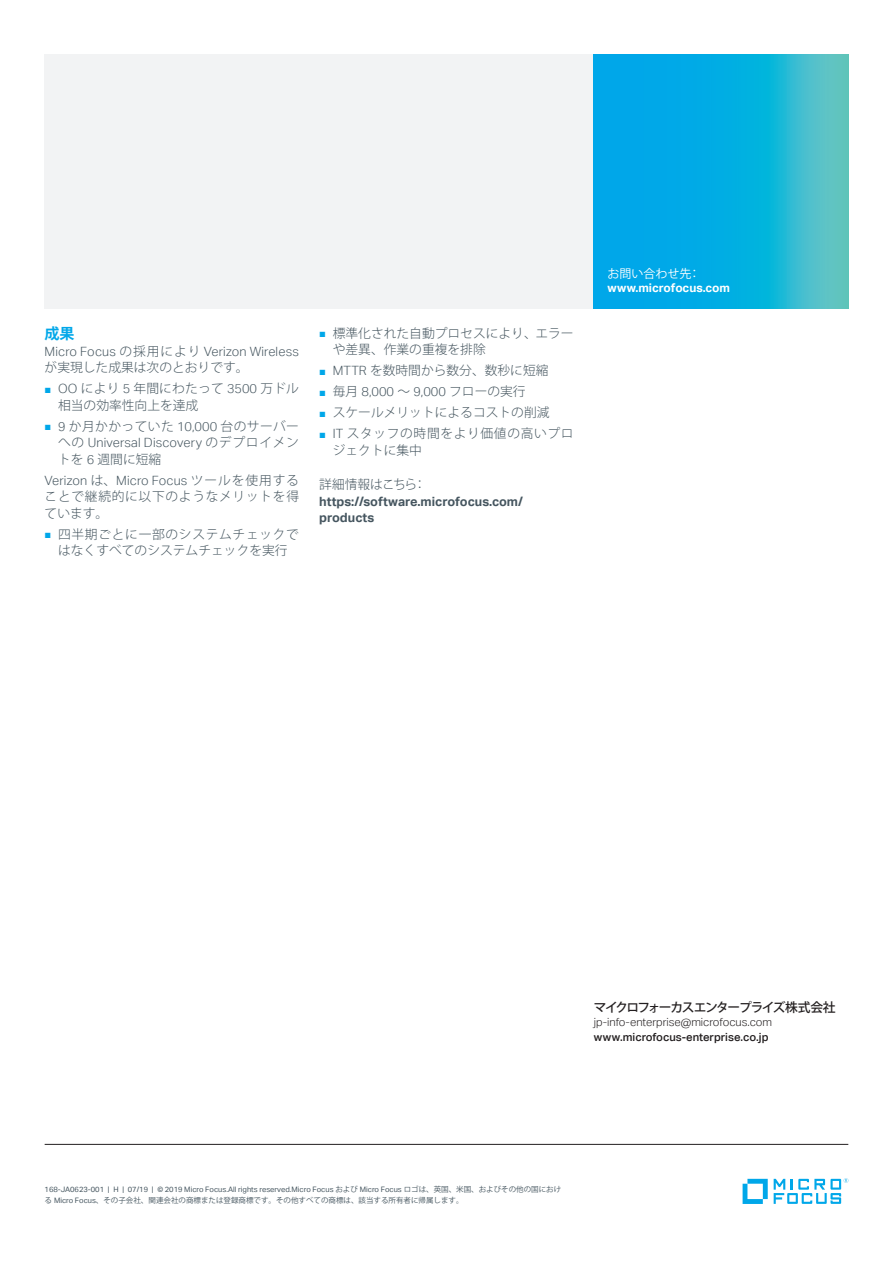
<style>
.page{position:relative;width:893px;height:1263px;background:#fff}
.page>*{position:absolute;margin:0;border:0;box-sizing:border-box;transform-origin:0 0}
.subhead_10_13-blue{font:700 15px "Koz Go Pro";color:#00a7e9}
.body_8_5_11-grey{font:300 12.75px/16.5px "Koz Go Pro";color:#45555f}
.body_8_5_11-grey-2{font:300 12.75px/16.5px "Aktiv Grotesk";letter-spacing:.015em;color:#45555f}
.body_8_5_11-grey-3{font:700 12.75px/16.5px "Aktiv Grotesk";color:#45555f}
.body_8_5_11-grey-4{font:300 12.75px/16.5px "Koz Go Pro";letter-spacing:.025em;color:#45555f;text-align:center}
.body_8_5_11-grey-5{font:300 12.75px/16.5px "Koz Go Pro";letter-spacing:.05em;color:#45555f}
.caption_7_9_5_bold{font:500 12.75px "Koz Go Pro";letter-spacing:-.105em;color:#231f20}
.subhead_9_12_medium{font:300 12.75px "Koz Go Pro";color:#45555f}
.Contact_URL_8_9_5-bo{font:700 12px "Aktiv Grotesk";color:#fff}
.Contact_8_9_5-regula{font:12px "Koz Go Pro";color:#fff}
.caption_7_9_5{font:300 11.25px "Aktiv Grotesk";color:#231f20}
.caption_7_9_5-2{font:500 11.25px "Aktiv Grotesk";color:#231f20}
.mousetype-legal_5_7{font:7.5px/10.5px "Aktiv Grotesk";color:#45555f}
.s1{font-family:"Koz Go Pro"}
.s2{font-family:"Arial";font-weight:400;font-size:11.25px;color:#00a7e9}
.s3{font-family:"Aktiv Grotesk"}
</style>
<div class="page">
<hr style="left:45px;top:1144px;width:803px;height:1px;background:#231f20">
<svg style="left:743px;top:1179px;width:25px;height:25px"></svg>
<svg style="left:774px;top:1178px;width:74px;height:26px"></svg>
<div style="left:45px;top:54px;width:549px;height:254px;background:#f2f3f4"></div>
<svg style="left:594px;top:54px;width:254px;height:254px;background:#14b1dd"></svg>
<p class="subhead_10_13-blue" style="left:45px;top:324px;width:31px">成果</p>
<p class="body_8_5_11-grey-2" style="left:45px;top:343px;width:256px">Micro Focus <span class="s1">の採用により</span> Verizon Wireless<span class="s1">が実現した成果は次のとおりです。</span></p>
<p class="body_8_5_11-grey" style="left:58px;top:381px;width:242px;text-indent:-14px"><span class="s2">■</span> <span class="s3">OO</span> により <span class="s3">5</span> 年間にわたって <span class="s3">3500</span> 万ドル相当の効率性向上を達成</p>
<p class="body_8_5_11-grey" style="left:58px;top:418px;width:242px;text-align:justify;text-indent:-14px"><span class="s2">■</span> <span class="s3">9</span> か月かかっていた <span class="s3">10,000</span> 台のサーバーへの <span class="s3">Universal Discovery</span> のデプロイメントを <span class="s3">6</span> 週間に短縮</p>
<p class="body_8_5_11-grey" style="left:45px;top:472px;width:256px;text-align:justify"><span class="s3">Verizon</span> は、<span class="s3">Micro Focus</span> ツールを使用することで継続的に以下のようなメリットを得ています。</p>
<p class="body_8_5_11-grey-4" style="left:45px;top:526px;width:256px"><span class="s2">■</span> 四半期ごとに一部のシステムチェックではなくすべてのシステムチェックを実行</p>
<p class="body_8_5_11-grey" style="left:333px;top:325px;width:242px;text-indent:-14px"><span class="s2">■</span> 標準化された自動プロセスにより、エラーや差異、作業の重複を排除</p>
<p class="body_8_5_11-grey" style="left:319px;top:362px;width:231px"><span class="s2">■</span> <span class="s3">MTTR</span> を数時間から数分、数秒に短縮</p>
<p class="body_8_5_11-grey-2" style="left:319px;top:383px;width:208px"><span class="s2">■</span> <span class="s1">毎月</span> 8,000 <span class="s1">～</span> 9,000 <span class="s1">フローの実行</span></p>
<p class="body_8_5_11-grey" style="left:319px;top:404px;width:232px"><span class="s2">■</span> スケールメリットによるコストの削減</p>
<p class="body_8_5_11-grey-5" style="left:333px;top:425px;width:242px;text-indent:-14px"><span class="s2">■</span> <span class="s3">IT</span> スタッフの時間をより価値の高いプロジェクトに集中</p>
<p class="subhead_9_12_medium" style="left:319px;top:476px;width:108px">詳細情報はこちら：</p>
<p class="body_8_5_11-grey-3" style="left:319px;top:493px;width:205px">https://software.microfocus.com/ products</p>
<p class="Contact_8_9_5-regula" style="left:607px;top:266px;width:94px">お問い合わせ先：</p>
<p class="Contact_URL_8_9_5-bo" style="left:607px;top:281px;width:124px">www.microfocus.com</p>
<p class="caption_7_9_5_bold" style="left:594px;top:999px;width:243px">マイクロフォーカスエンタープライズ株式会社</p>
<p class="caption_7_9_5" style="left:594px;top:1015px;width:180px">jp-info-enterprise@microfocus.com</p>
<p class="caption_7_9_5-2" style="left:594px;top:1030px;width:176px">www.microfocus-enterprise.co.jp</p>
<p class="mousetype-legal_5_7" style="left:45px;top:1184px;width:518px">168-JA0623-001 | H | 07/19 | © 2019 Micro Focus.All rights reserved.Micro Focus <span class="s1">および</span> Micro Focus <span class="s1">ロゴは、英国、米国、およびその他の国における</span> Micro Focus<span class="s1">、その子会社、関連会社の商標または登録商標です。その他すべての商標は、該当する所有者に帰属します。</span></p>
</div>
